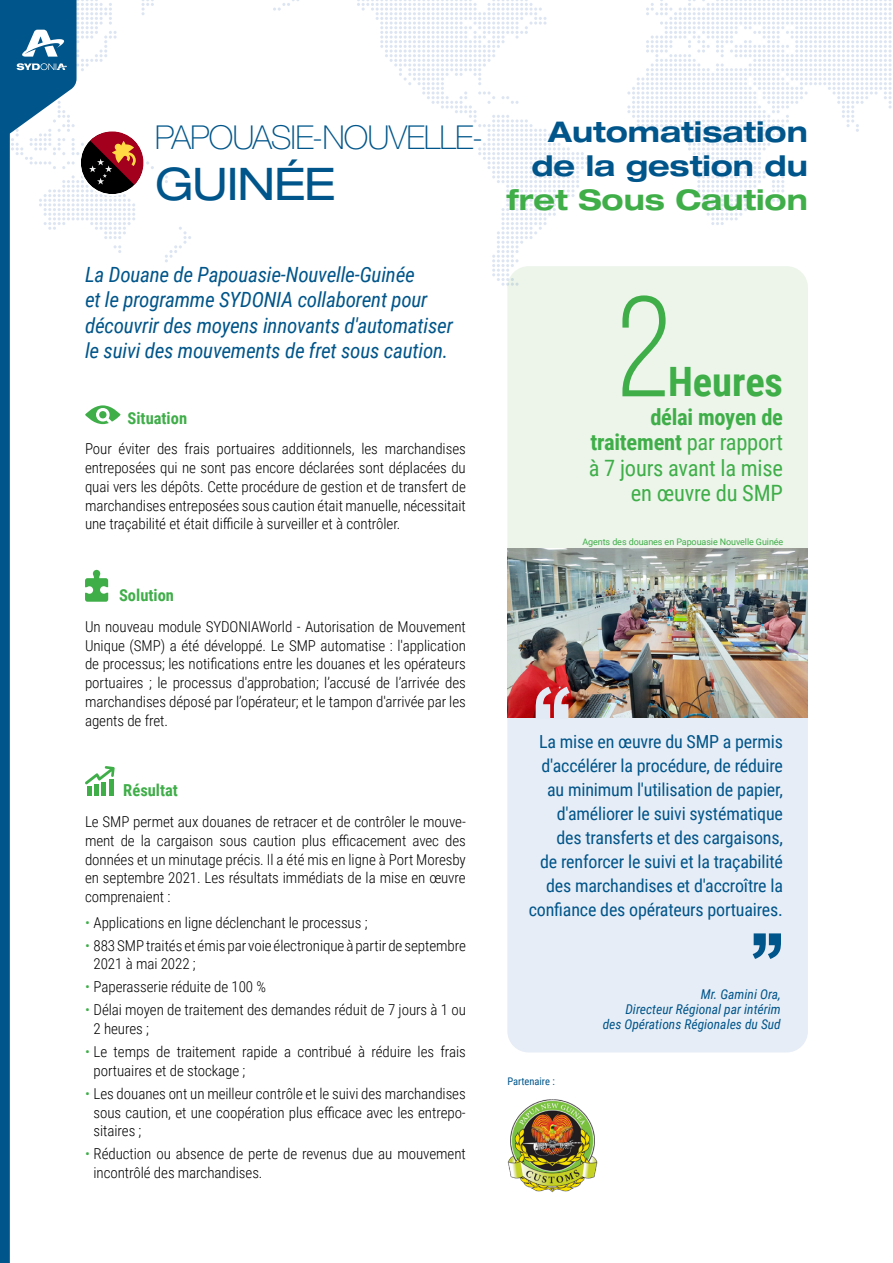
<style>
.page{position:relative;width:893px;height:1263px;background:#fff}
.page>*{position:absolute;margin:0;border:0;box-sizing:border-box;transform-origin:0 0}
.t1{font:142.8px "Bebas Neue";color:#3fae49}
.t2{font:expanded 45px "Helvetica Neue LT Std";letter-spacing:-.035em;color:#00558a}
.t3{font:700 40.5px "Roboto Condensed";letter-spacing:-.005em;color:#3fae49}
.t4{font:100 33px "Helvetica Neue LT Std";letter-spacing:-.025em;color:#00558a}
.t5{font:700 expanded 28.5px/34.2px "Helvetica Neue LT Std";color:#00558a;text-align:center}
.t6{font:700 expanded 28.5px "Helvetica Neue LT Std";color:#3fae49}
.t7{font:22.5px/25.5px "Roboto Condensed";letter-spacing:-.01em;color:#3fae49;text-align:right}
.t8{font:italic 21px/25.5px "Roboto Condensed";letter-spacing:-.01em;color:#00558a}
.t9{font:18px/24px "Roboto Condensed";letter-spacing:-.01em;color:#00558a;text-align:right}
.t10{font:700 16.5px "Roboto Condensed";color:#3fae49}
.t11{font:300 15px/18.8px "Roboto Condensed";letter-spacing:-.005em;color:#000;text-align:justify}
.t12{font:italic 13.5px/15px "Roboto Condensed";color:#00558a;text-align:right}
.t13{font:10.5px "Roboto Condensed";color:#00558a}
.t14{font:9px "Roboto";letter-spacing:-.01em;color:#3fae49}
.s1{color:#3fae49}
.s2{font-weight:700}
</style>
<div class="page">
<div style="left:507px;top:266px;width:301px;height:423px;background:#edf5eb;border-radius:21px"></div>
<svg style="left:165px;top:175px;width:3px;height:8px"></svg>
<svg style="left:160px;top:189px;width:8px;height:8px"></svg>
<svg style="left:114px;top:245px;width:7px;height:8px"></svg>
<svg style="left:165px;top:227px;width:26px;height:35px"></svg>
<svg style="left:273px;top:0;width:26px;height:11px"></svg>
<svg style="left:357px;top:0;width:231px;height:286px"></svg>
<svg style="left:627px;top:0;width:265px;height:225px"></svg>
<img style="left:507px;top:1099px;width:91px;height:94px">
<div style="left:507px;top:675px;width:301px;height:377px;background:#e7edf6;border-radius:21px"></div>
<img style="left:507px;top:549px;width:301px;height:168px">
<svg style="left:85px;top:766px;width:30px;height:30px"></svg>
<svg style="left:85px;top:405px;width:36px;height:19px"></svg>
<svg style="left:753px;top:933px;width:28px;height:26px"></svg>
<svg style="left:85px;top:570px;width:23px;height:32px"></svg>
<svg style="left:536px;top:687px;width:34px;height:31px"></svg>
<div style="left:0;top:239px;width:10px;height:1024px;background:#00558a"></div>
<svg style="left:0;top:0;width:154px;height:239px"></svg>
<h3 class="t4" style="left:155px;top:118px;width:330px">PAPOUASIE-NOUVELLE-</h3>
<h2 class="t2" style="left:155px;top:157px;width:182px">GUINÉE</h2>
<h3 class="t8" style="left:85px;top:261px;width:369px">La Douane de Papouasie-Nouvelle-Guinée<br>et le programme SYDONIA collaborent pour découvrir des moyens innovants d'automatiser le suivi des mouvements de fret sous caution.</h3>
<p class="t10" style="left:128px;top:406px;width:61px">Situation</p>
<p class="t11" style="left:85px;top:439px;width:382px">Pour éviter des frais portuaires additionnels, les marchandises entreposées qui ne sont pas encore déclarées sont déplacées du quai vers les dépôts. Cette procédure de gestion et de transfert de marchandises entreposées sous caution était manuelle, nécessitait une traçabilité et était difficile à surveiller et à contrôler.</p>
<p class="t10" style="left:119px;top:584px;width:56px">Solution</p>
<p class="t11" style="left:85px;top:616px;width:382px">Un nouveau module SYDONIAWorld - Autorisation de Mouvement Unique (SMP) a été développé. Le SMP automatise : l'application de processus; les notifications entre les douanes et les opérateurs portuaires ; le processus d'approbation; l’accusé de l’arrivée des marchandises déposé par l’opérateur; et le tampon d'arrivée par les agents de fret.</p>
<p class="t10" style="left:123px;top:779px;width:56px">Résultat</p>
<p class="t11" style="left:85px;top:812px;width:382px">Le SMP permet aux douanes de retracer et de contrôler le mouve&shy;ment de la cargaison sous caution plus efficacement avec des données et un minutage précis. Il a été mis en ligne à Port Moresby en septembre 2021. Les résultats immédiats de la mise en œuvre comprenaient :</p>
<p class="t11" style="left:85px;top:912px;width:284px"><span class="s1">•</span> Applications en ligne déclenchant le processus ;</p>
<p class="t11" style="left:94px;top:935px;width:374px;text-indent:-9px"><span class="s1">•</span> 883 SMP traités et émis par voie électronique à partir de septembre<br>2021 à mai 2022 ;</p>
<p class="t11" style="left:85px;top:977px;width:183px"><span class="s1">•</span> Paperasserie réduite de 100 %</p>
<p class="t11" style="left:94px;top:1000px;width:374px;text-indent:-9px"><span class="s1">•</span> Délai moyen de traitement des demandes réduit de 7 jours à 1 ou<br>2 heures ;</p>
<p class="t11" style="left:94px;top:1042px;width:374px;text-indent:-9px"><span class="s1">•</span> Le temps de traitement rapide a contribué à réduire les frais portuaires et de stockage ;</p>
<p class="t11" style="left:94px;top:1083px;width:374px;text-indent:-9px"><span class="s1">•</span> Les douanes ont un meilleur contrôle et le suivi des marchandises sous caution, et une coopération plus efficace avec les entrepo&shy;sitaires ;</p>
<p class="t11" style="left:94px;top:1144px;width:374px;text-indent:-9px"><span class="s1">•</span> Réduction ou absence de perte de revenus due au mouvement incontrôlé des marchandises.</p>
<h3 class="t5" style="left:531px;top:114px;width:278px">Automatisation de la gestion du</h3>
<h3 class="t6" style="left:507px;top:182px;width:303px">fret Sous Caution</h3>
<h1 class="t1" style="left:617px;top:271px;width:55px">2</h1>
<h3 class="t3" style="left:668px;top:353px;width:116px">Heures</h3>
<h3 class="t7" style="left:589px;top:403px;width:196px"><span class="s2">délai moyen de traitement</span> par rapport à 7 jours avant la mise en œuvre du SMP</h3>
<p class="t14" style="left:582px;top:535px;width:202px">Agents des douanes en Papouasie Nouvelle Guinée</p>
<p class="t9" style="left:529px;top:729px;width:256px">La mise en œuvre du SMP a permis d'accélérer la procédure, de réduire au minimum l'utilisation de papier, d'améliorer le suivi systématique des transferts et des cargaisons,<br>de renforcer le suivi et la traçabilité des marchandises et d'accroître la confiance des opérateurs portuaires.</p>
<p class="t13" style="left:507px;top:1073px;width:49px">Partenaire :</p>
<p class="t12" style="left:603px;top:986px;width:180px">Mr. Gamini Ora,<br>Directeur Régional par intérim<br>des Opérations Régionales du Sud</p>
</div>
